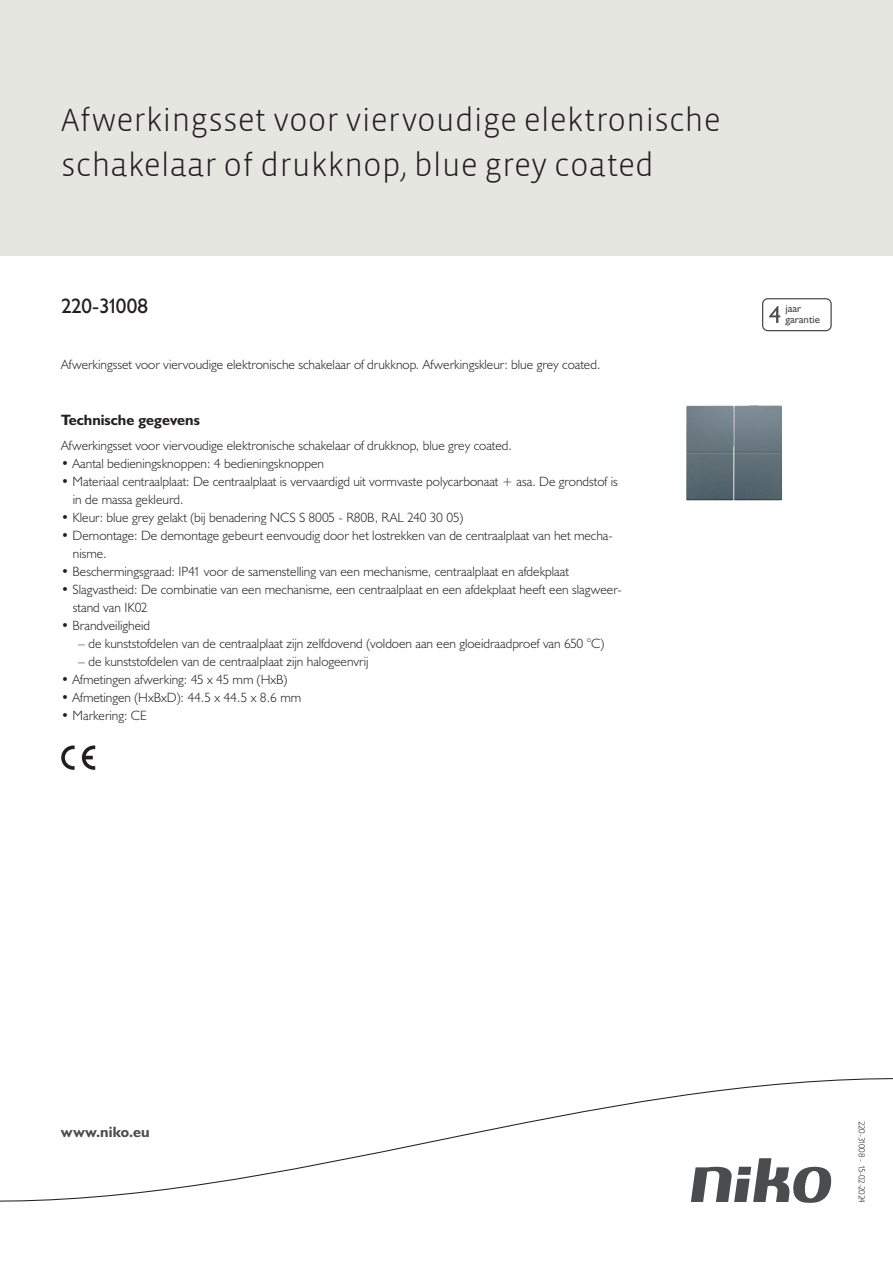
<style>
.page{position:relative;width:893px;height:1263px;background:#fff}
.page>*{position:absolute;margin:0;border:0;box-sizing:border-box;transform-origin:0 0}
.Title_datasheets{font:300 33px/45px "Vista Sans";color:#231f20}
.Article_number{font:21px "Humanist 521 BT";letter-spacing:-.02em;color:#231f20}
.Titles_parts{font:700 15px "Humanist 521 BT";color:#231f20}
.titel_afbeelding{font:700 15px "Humanist 521 BT";letter-spacing:.005em;color:#4b4c4d}
.USP_Bullets{font:300 13.5px/18px "Humanist 521 BT";color:#231f20}
.Platte_tekst_CAB{font:300 13.5px "Humanist 521 BT";color:#231f20}
.USP_Bullets_level_2{font:300 13.5px "Humanist 521 BT";color:#231f20}
.t1{font:10.8px/10.8px "Humanist 521 BT";color:#4b4c4d}
.Revision{font:300 9px "Humanist 521 BT";letter-spacing:-.05em;color:#231f20}
</style>
<div class="page">
<div style="left:0;top:0;width:893px;height:255px;background:#e6e6e0"></div>
<svg style="left:82px;top:745px;width:13px;height:25px"></svg>
<svg style="left:61px;top:745px;width:14px;height:25px"></svg>
<svg style="left:762px;top:298px;width:70px;height:33px"></svg>
<svg style="left:0;top:1078px;width:893px;height:125px"></svg>
<img style="left:686px;top:405px;width:96px;height:96px">
<p class="Title_datasheets" style="left:61px;top:98px;width:661px">Afwerkingsset voor viervoudige elektronische schakelaar of drukknop, blue grey coated</p>
<p class="Article_number" style="left:61px;top:293px;width:88px">220-31008</p>
<p class="t1" style="left:785px;top:303px;width:36px">jaar garantie</p>
<p class="Platte_tekst_CAB" style="left:61px;top:356px;width:541px">Afwerkingsset voor viervoudige elektronische schakelaar of drukknop. Afwerkingskleur: blue grey coated.</p>
<p class="Titles_parts" style="left:61px;top:411px;width:140px">Technische gegevens</p>
<p class="Platte_tekst_CAB" style="left:61px;top:437px;width:452px">Afwerkingsset voor viervoudige elektronische schakelaar of drukknop, blue grey coated.</p>
<p class="USP_Bullets" style="left:61px;top:454px;width:264px">• Aantal bedieningsknoppen: 4 bedieningsknoppen</p>
<p class="USP_Bullets" style="left:73px;top:472px;width:546px;text-indent:-12px">• Materiaal centraalplaat: De centraalplaat is vervaardigd uit vormvaste polycarbonaat + asa. De grondstof is in de massa gekleurd.</p>
<p class="USP_Bullets" style="left:61px;top:508px;width:404px">• Kleur: blue grey gelakt (bij benadering NCS S 8005 - R80B, RAL 240 30 05)</p>
<p class="USP_Bullets" style="left:73px;top:526px;width:541px;text-indent:-12px">• Demontage: De demontage gebeurt eenvoudig door het lostrekken van de centraalplaat van het mecha&shy;nisme.</p>
<p class="USP_Bullets" style="left:61px;top:562px;width:509px">• Beschermingsgraad: IP41 voor de samenstelling van een mechanisme, centraalplaat en afdekplaat</p>
<p class="USP_Bullets" style="left:73px;top:580px;width:550px;text-indent:-12px">• Slagvastheid: De combinatie van een mechanisme, een centraalplaat en een afdekplaat heeft een slagweer&shy;stand van IK02</p>
<p class="USP_Bullets" style="left:61px;top:616px;width:91px">• Brandveiligheid</p>
<p class="USP_Bullets_level_2" style="left:78px;top:635px;width:527px">– de kunststofdelen van de centraalplaat zijn zelfdovend (voldoen aan een gloeidraadproef van 650 °C)</p>
<p class="USP_Bullets_level_2" style="left:78px;top:653px;width:292px">– de kunststofdelen van de centraalplaat zijn halogeenvrij</p>
<p class="USP_Bullets" style="left:61px;top:670px;width:228px">• Afmetingen afwerking: 45 x 45 mm (HxB)</p>
<p class="USP_Bullets" style="left:61px;top:688px;width:241px">• Afmetingen (HxBxD): 44.5 x 44.5 x 8.6 mm</p>
<p class="USP_Bullets" style="left:61px;top:706px;width:87px">• Markering: CE</p>
<p class="titel_afbeelding" style="left:61px;top:1122px;width:90px">www.niko.eu</p>
<p class="Revision" style="left:868px;top:1121px;width:84px;rotate:90deg">220-31008 - 15-02-2024</p>
</div>
